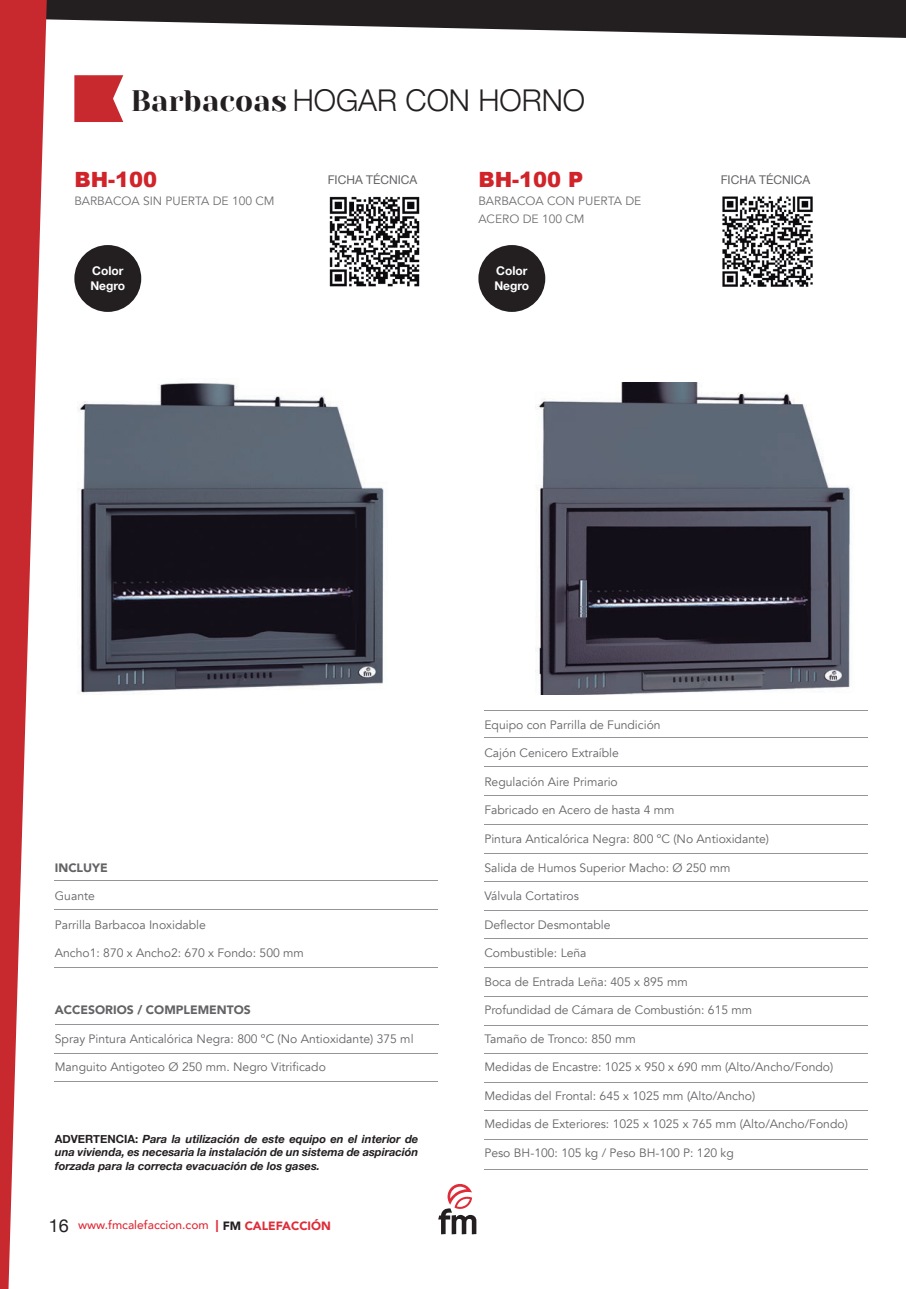
<style>
.page{position:relative;width:906px;height:1289px;background:#fff}
.page>*{position:absolute;margin:0;border:0;box-sizing:border-box;transform-origin:0 0}
.t1{font:300 30px "Helvetica Neue";color:#231f20}
.t2{font:900 21px "Arial";color:#d1232a}
.t3{font:12.15px "Avenir";color:#636366}
.t4{font:900 12.15px "Avenir";color:#636366}
.t5{font:12px/18px "Avenir";color:#6c6d70}
.t6{font:500 12px "Avenir";color:#de2c38}
.t7{font:12px "Helvetica Neue";color:#636366}
.t8{font:700 12px/14.4px "Helvetica Neue";color:#fff}
.t9{font:italic 700 11.25px/13.5px "Helvetica Neue";color:#231f20;text-align:justify}
.s1{font-family:"Yeseva One";font-weight:400;font-size:29.55px}
.s2{font-style:normal}
.s3{font-family:"Helvetica Neue";font-weight:400;font-size:18px;color:#231f20}
.s4{font-family:"Univers";font-weight:700}
.s5{font-weight:900;color:#231f20}
.s6{font-weight:900}
</style>
<div class="page">
<svg style="left:438px;top:1184px;width:38px;height:50px"></svg>
<svg style="left:47px;top:0;width:859px;height:38px"></svg>
<svg style="left:0;top:0;width:47px;height:1288px;fill:#c7292f"></svg>
<img style="left:77px;top:383px;width:307px;height:311px">
<img style="left:535px;top:382px;width:316px;height:312px">
<hr style="left:55px;top:880px;width:383px;height:1px;background:#939598">
<hr style="left:55px;top:909px;width:383px;height:1px;background:#939598">
<hr style="left:55px;top:966px;width:383px;height:1px;background:#939598">
<hr style="left:55px;top:1024px;width:383px;height:1px;background:#939598">
<hr style="left:55px;top:1081px;width:383px;height:1px;background:#939598">
<hr style="left:55px;top:1052px;width:383px;height:1px;background:#939598">
<hr style="left:484px;top:710px;width:383px;height:1px;background:#939598">
<hr style="left:484px;top:737px;width:383px;height:1px;background:#939598">
<hr style="left:484px;top:766px;width:383px;height:1px;background:#939598">
<hr style="left:484px;top:795px;width:383px;height:1px;background:#939598">
<hr style="left:484px;top:966px;width:383px;height:1px;background:#939598">
<hr style="left:484px;top:824px;width:383px;height:1px;background:#939598">
<hr style="left:484px;top:995px;width:383px;height:1px;background:#939598">
<hr style="left:484px;top:852px;width:383px;height:1px;background:#939598">
<hr style="left:484px;top:1024px;width:383px;height:1px;background:#939598">
<hr style="left:484px;top:881px;width:383px;height:1px;background:#939598">
<hr style="left:484px;top:1053px;width:383px;height:1px;background:#939598">
<hr style="left:484px;top:909px;width:383px;height:1px;background:#939598">
<hr style="left:484px;top:1081px;width:383px;height:1px;background:#939598">
<hr style="left:484px;top:938px;width:383px;height:1px;background:#939598">
<hr style="left:484px;top:1110px;width:383px;height:1px;background:#939598">
<hr style="left:484px;top:1139px;width:383px;height:1px;background:#939598">
<hr style="left:484px;top:1168px;width:383px;height:1px;background:#939598">
<div style="left:74px;top:245px;width:67px;height:67px;background:#231f20;border-radius:50%"></div>
<div style="left:478px;top:245px;width:67px;height:67px;background:#231f20;border-radius:50%"></div>
<img style="left:329px;top:196px;width:91px;height:91px">
<img style="left:722px;top:196px;width:91px;height:91px">
<svg style="left:74px;top:75px;width:49px;height:47px;background:#cd4046"></svg>
<h1 class="t1" style="left:131px;top:76px;width:456px"><span class="s1">Barbacoas</span> HOGAR CON HORNO</h1>
<h2 class="t2" style="left:74px;top:165px;width:84px">BH-100</h2>
<p class="t5" style="left:74px;top:192px;width:202px">BARBACOA SIN PUERTA DE 100 CM</p>
<h2 class="t2" style="left:478px;top:165px;width:106px">BH-100 P</h2>
<p class="t5" style="left:478px;top:192px;width:164px">BARBACOA CON PUERTA DE<br>ACERO DE 100 CM</p>
<p class="t7" style="left:328px;top:171px;width:91px">FICHA TÉCNICA</p>
<p class="t7" style="left:720px;top:171px;width:91px">FICHA TÉCNICA</p>
<p class="t8" style="left:90px;top:264px;width:36px">Color<br>Negro</p>
<p class="t8" style="left:494px;top:264px;width:36px">Color<br>Negro</p>
<p class="t4" style="left:55px;top:857px;width:54px">INCLUYE</p>
<p class="t3" style="left:55px;top:888px;width:42px">Guante</p>
<p class="t3" style="left:55px;top:917px;width:153px">Parrilla Barbacoa Inoxidable</p>
<p class="t3" style="left:55px;top:945px;width:251px">Ancho1: 870 x Ancho2: 670 x Fondo: 500 mm</p>
<p class="t4" style="left:55px;top:999px;width:197px">ACCESORIOS / COMPLEMENTOS</p>
<p class="t3" style="left:55px;top:1031px;width:360px">Spray Pintura Anticalórica Negra: 800 ºC (No Antioxidante) 375 ml</p>
<p class="t3" style="left:55px;top:1059px;width:272px">Manguito Antigoteo Ø 250 mm. Negro Vitrificado</p>
<p class="t9" style="left:55px;top:1131px;width:365px"><span class="s2">ADVERTENCIA:</span> Para la utilización de este equipo en el interior de una vivienda, es necesaria la instalación de un sistema de aspiración forzada para la correcta evacuación de los gases.</p>
<p class="t6" style="left:49px;top:1214px;width:283px"><span class="s3">16</span> www.fmcalefaccion.com <span class="s4">|</span> <span class="s5">FM</span> <span class="s6">CALEFACCIÓN</span></p>
<p class="t3" style="left:484px;top:717px;width:178px">Equipo con Parrilla de Fundición</p>
<p class="t3" style="left:484px;top:746px;width:136px">Cajón Cenicero Extraíble</p>
<p class="t3" style="left:484px;top:774px;width:135px">Regulación Aire Primario</p>
<p class="t3" style="left:484px;top:803px;width:192px">Fabricado en Acero de hasta 4 mm</p>
<p class="t3" style="left:484px;top:831px;width:286px">Pintura Anticalórica Negra: 800 ºC (No Antioxidante)</p>
<p class="t3" style="left:484px;top:860px;width:248px">Salida de Humos Superior Macho: Ø 250 mm</p>
<p class="t3" style="left:484px;top:888px;width:96px">Válvula Cortatiros</p>
<p class="t3" style="left:484px;top:917px;width:128px">Deflector Desmontable</p>
<p class="t3" style="left:484px;top:945px;width:104px">Combustible: Leña</p>
<p class="t3" style="left:484px;top:974px;width:205px">Boca de Entrada Leña: 405 x 895 mm</p>
<p class="t3" style="left:484px;top:1002px;width:269px">Profundidad de Cámara de Combustión: 615 mm</p>
<p class="t3" style="left:484px;top:1031px;width:153px">Tamaño de Tronco: 850 mm</p>
<p class="t3" style="left:484px;top:1059px;width:350px">Medidas de Encastre: 1025 x 950 x 690 mm (Alto/Ancho/Fondo)</p>
<p class="t3" style="left:484px;top:1088px;width:272px">Medidas del Frontal: 645 x 1025 mm (Alto/Ancho)</p>
<p class="t3" style="left:484px;top:1116px;width:365px">Medidas de Exteriores: 1025 x 1025 x 765 mm (Alto/Ancho/Fondo)</p>
<p class="t3" style="left:484px;top:1145px;width:251px">Peso BH-100: 105 kg / Peso BH-100 P: 120 kg</p>
</div>
